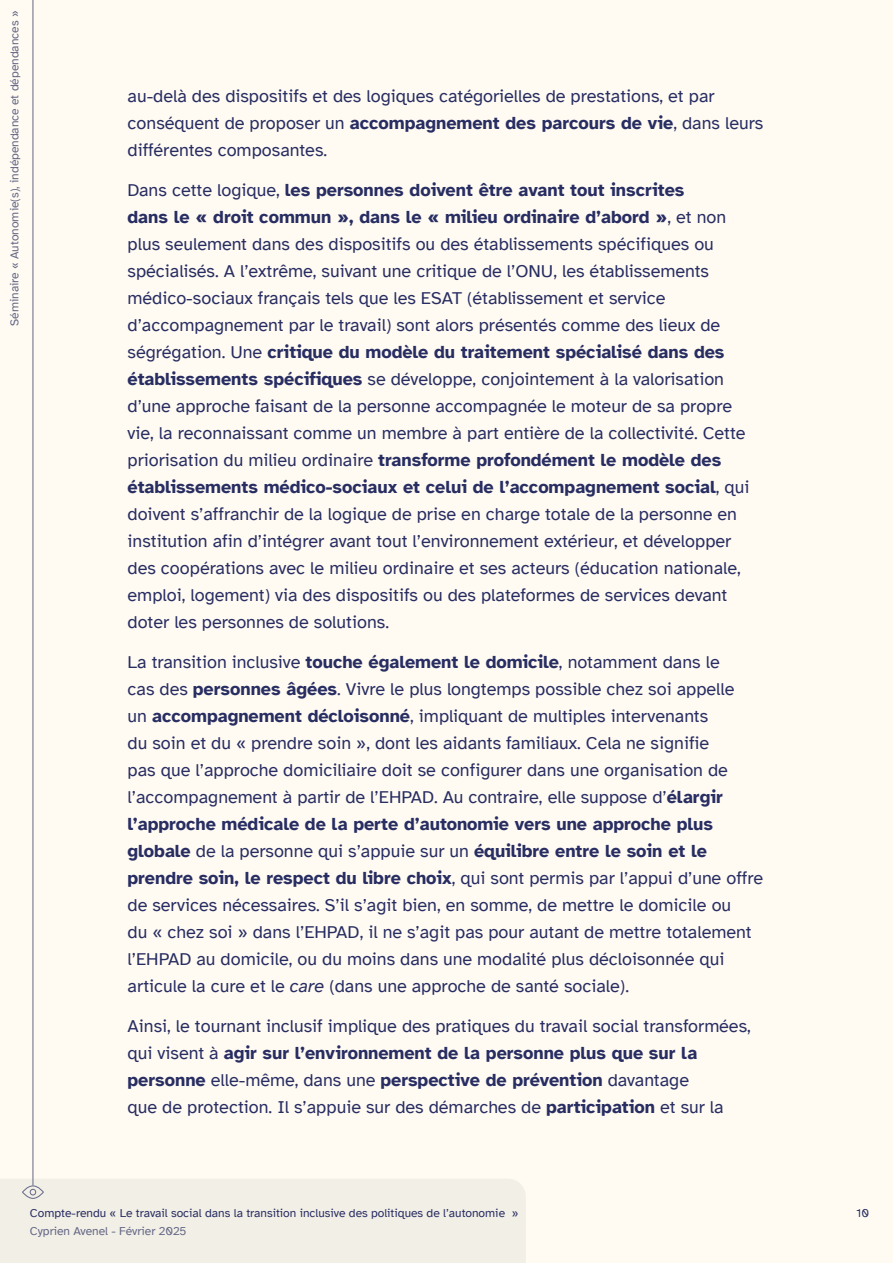
<style>
.page{position:relative;width:893px;height:1263px;background:#fffbf2}
.page>*{position:absolute;margin:0;border:0;box-sizing:border-box;transform-origin:0 0}
.t1{font:18px/27px "Atkinson Hyperlegible";color:#282d62}
.t2{font:12px "Atkinson Hyperlegible";color:#282d62}
.t3{font:12px "Atkinson Hyperlegible";color:#646786}
.s1{font-weight:700}
.s2{font-style:italic}
</style>
<div class="page">
<hr style="left:33px;top:0;width:1px;height:1185px;background:#646786">
<div style="left:0;top:1179px;width:526px;height:84px;background:#f2efe6"></div>
<p class="t3" style="left:10px;top:326px;width:317px;rotate:-90deg">Séminaire « Autonomie(s), indépendance et dépendances »</p>
<p class="t1" style="left:128px;top:83px;width:637px">au-delà des dispositifs et des logiques catégorielles de prestations, et par conséquent de proposer un <span class="s1">accompagnement des parcours de vie</span>, dans leurs différentes composantes.</p>
<p class="t1" style="left:128px;top:176px;width:623px">Dans cette logique, <span class="s1">les personnes doivent être avant tout inscrites<br>dans le « droit commun », dans le « milieu ordinaire d’abord »</span>, et non plus seulement dans des dispositifs ou des établissements spécifiques ou spécialisés. A l’extrême, suivant une critique de l’ONU, les établissements médico-sociaux français tels que les ESAT (établissement et service d’accompagnement par le travail) sont alors présentés comme des lieux de ségrégation. Une <span class="s1">critique du modèle du traitement spécialisé dans des établissements spécifiques</span> se développe, conjointement à la valorisation d’une approche faisant de la personne accompagnée le moteur de sa propre vie, la reconnaissant comme un membre à part entière de la collectivité. Cette priorisation du milieu ordinaire <span class="s1">transforme profondément le modèle des établissements médico-sociaux et celui de l’accompagnement social</span>, qui doivent s’affranchir de la logique de prise en charge totale de la personne en institution afin d’intégrer avant tout l’environnement extérieur, et développer des coopérations avec le milieu ordinaire et ses acteurs (éducation nationale, emploi, logement) via des dispositifs ou des plateformes de services devant doter les personnes de solutions.</p>
<p class="t1" style="left:128px;top:648px;width:637px">La transition inclusive <span class="s1">touche également le domicile</span>, notamment dans le<br>cas des <span class="s1">personnes âgées</span>. Vivre le plus longtemps possible chez soi appelle<br>un <span class="s1">accompagnement décloisonné</span>, impliquant de multiples intervenants<br>du soin et du « prendre soin », dont les aidants familiaux. Cela ne signifie<br>pas que l’approche domiciliaire doit se configurer dans une organisation de l’accompagnement à partir de l’EHPAD. Au contraire, elle suppose d’<span class="s1">élargir l’approche médicale de la perte d’autonomie vers une approche plus globale</span> de la personne qui s’appuie sur un <span class="s1">équilibre entre le soin et le prendre soin, le respect du libre choix</span>, qui sont permis par l’appui d’une offre de services nécessaires. S’il s’agit bien, en somme, de mettre le domicile ou<br>du « chez soi » dans l’EHPAD, il ne s’agit pas pour autant de mettre totalement l’EHPAD au domicile, ou du moins dans une modalité plus décloisonnée qui articule la cure et le <span class="s2">care</span> (dans une approche de santé sociale).</p>
<p class="t1" style="left:128px;top:1012px;width:625px">Ainsi, le tournant inclusif implique des pratiques du travail social transformées, qui visent à <span class="s1">agir sur l’environnement de la personne plus que sur la personne</span> elle-même, dans une <span class="s1">perspective de prévention</span> davantage<br>que de protection. Il s’appuie sur des démarches de <span class="s1">participation</span> et sur la</p>
<p class="t2" style="left:30px;top:1208px;width:490px">Compte-rendu « Le travail social dans la transition inclusive des politiques de l’autonomie »</p>
<p class="t3" style="left:30px;top:1227px;width:158px">Cyprien Avenel - Février 2025</p>
<p class="t2" style="left:857px;top:1206px;width:14px">10</p>
</div>
